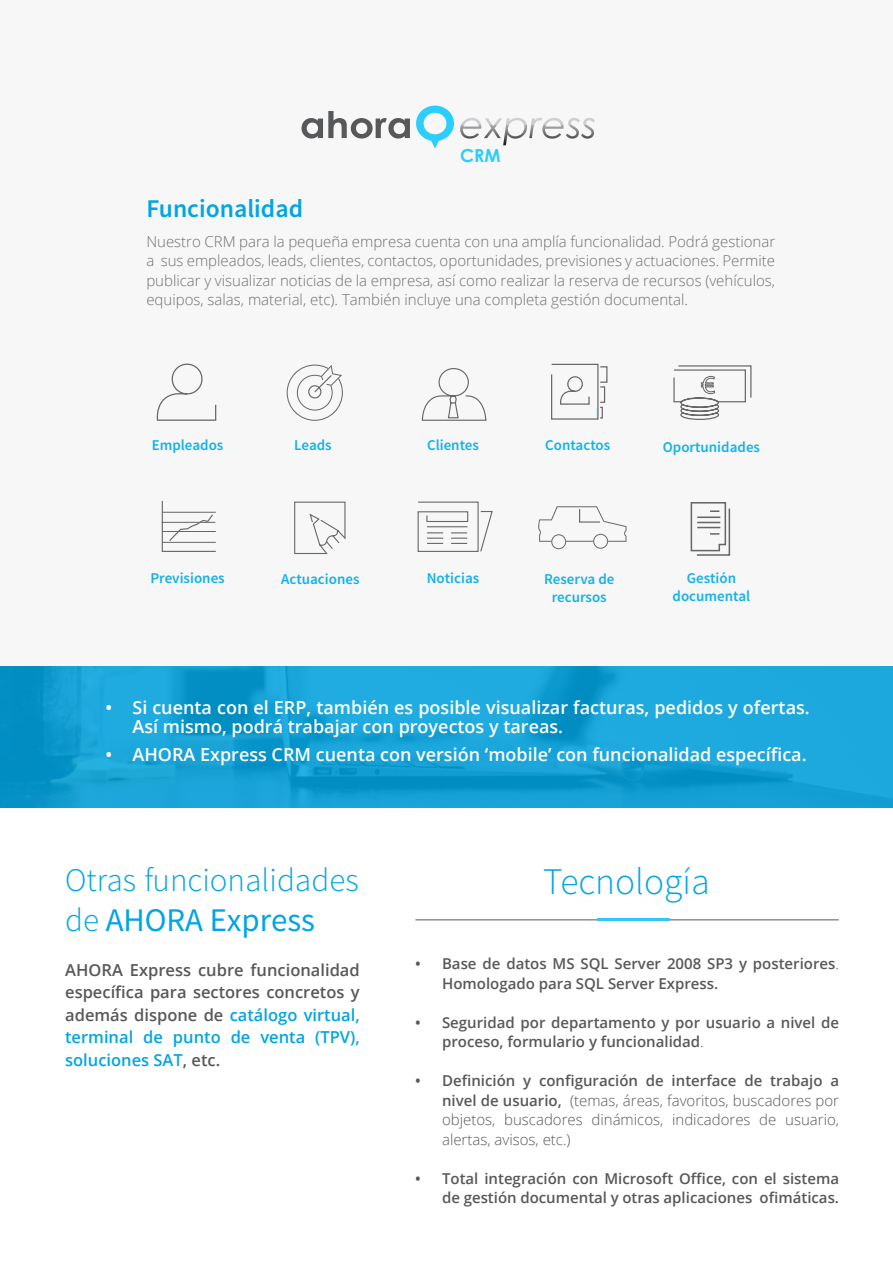
<style>
.page{position:relative;width:893px;height:1263px;background:#fff}
.page>*{position:absolute;margin:0;border:0;box-sizing:border-box;transform-origin:0 0}
.t1{font:300 37.5px "Source Sans Pro";color:#00a5e3}
.t2{font:300 33px/39.6px "Source Sans Pro";color:#00a5e3}
.t3{font:600 25.5px "Source Sans Pro";color:#00a5e3}
.t4{font:600 18px/19.5px "Open Sans";color:#fff}
.t5{font:700 18px "Century Gothic";color:#2ccdff}
.t6{font:600 16.5px/22.5px "Open Sans";color:#57585a;text-align:justify}
.t7{font:300 15px/19.5px "Open Sans";color:#707073;text-align:justify}
.t8{font:600 15px/19.5px "Open Sans";color:#57585a}
.t9{font:300 15px/19.5px "Open Sans";color:#57585a;text-align:justify}
.t10{font:600 15px/18px "Source Sans Pro";color:#13b1e8;text-align:center}
.s1{font-weight:400}
.s2{color:#00a5e3}
.s3{font-weight:300}
.s4{font-weight:600}
</style>
<div class="page">
<div style="left:0;top:0;width:893px;height:666px;background:#f7f7f8"></div>
<img style="left:0;top:666px;width:893px;height:142px">
<svg style="left:416px;top:106px;width:38px;height:42px"></svg>
<svg style="left:301px;top:111px;width:109px;height:28px"></svg>
<svg style="left:460px;top:118px;width:135px;height:27px"></svg>
<svg style="left:417px;top:501px;width:76px;height:51px"></svg>
<svg style="left:538px;top:506px;width:88px;height:43px"></svg>
<svg style="left:287px;top:365px;width:56px;height:56px"></svg>
<svg style="left:156px;top:363px;width:61px;height:58px"></svg>
<svg style="left:421px;top:368px;width:66px;height:53px"></svg>
<svg style="left:551px;top:363px;width:57px;height:57px"></svg>
<svg style="left:673px;top:365px;width:79px;height:55px"></svg>
<svg style="left:161px;top:501px;width:55px;height:51px"></svg>
<hr style="left:162px;top:542px;width:54px;height:1px;background:#666">
<hr style="left:162px;top:531px;width:54px;height:1px;background:#666">
<hr style="left:162px;top:522px;width:53px;height:1px;background:#666">
<hr style="left:162px;top:512px;width:54px;height:1px;background:#666">
<svg style="left:294px;top:501px;width:52px;height:53px"></svg>
<svg style="left:690px;top:502px;width:41px;height:54px"></svg>
<hr style="left:415px;top:919px;width:424px;height:1px;background:#57585a">
<svg style="left:597px;top:919px;width:73px;height:2px"></svg>
<p class="t3" style="left:146px;top:193px;width:158px">Funcionalidad</p>
<p class="t5" style="left:460px;top:142px;width:42px">CRM</p>
<p class="t7" style="left:146px;top:231px;width:630px">Nuestro CRM para la pequeña empresa cuenta con una amplía funcionalidad. Podrá gestionar a sus empleados, leads, clientes, contactos, oportunidades, previsiones y actuaciones. Permite publicar y visualizar noticias de la empresa, así como realizar la reserva de recursos (vehículos, equipos, salas, material, etc). También incluye una completa gestión documental.</p>
<p class="t10" style="left:152px;top:436px;width:73px">Empleados</p>
<p class="t10" style="left:294px;top:436px;width:39px">Leads</p>
<p class="t10" style="left:427px;top:436px;width:53px">Clientes</p>
<p class="t10" style="left:545px;top:436px;width:67px">Contactos</p>
<p class="t10" style="left:663px;top:439px;width:99px">Oportunidades</p>
<p class="t10" style="left:150px;top:570px;width:76px">Previsiones</p>
<p class="t10" style="left:281px;top:570px;width:80px">Actuaciones</p>
<p class="t10" style="left:427px;top:570px;width:54px">Noticias</p>
<p class="t10" style="left:544px;top:570px;width:72px">Reserva de recursos</p>
<p class="t10" style="left:673px;top:569px;width:79px">Gestión documental</p>
<p class="t4" style="left:132px;top:697px;width:679px;text-indent:-27px">• Si cuenta con el ERP, también es posible visualizar facturas, pedidos y ofertas.<br>Así mismo, podrá trabajar con proyectos y tareas.</p>
<p class="t4" style="left:105px;top:745px;width:703px">• AHORA Express CRM cuenta con versión ‘mobile’ con funcionalidad específica.</p>
<p class="t2" style="left:65px;top:861px;width:295px">Otras funcionalidades de <span class="s1">AHORA Express</span></p>
<p class="t6" style="left:65px;top:958px;width:296px">AHORA Express cubre funcionalidad específica para sectores concretos y además dispone de <span class="s2">catálogo virtual, terminal de punto de venta (TPV), soluciones SAT</span>, etc.</p>
<p class="t1" style="left:543px;top:859px;width:168px">Tecnología</p>
<p class="t8" style="left:442px;top:954px;width:398px;text-indent:-27px">• Base de datos MS SQL Server 2008 SP3 y posteriores<span class="s3">.<br></span>Homologado para SQL Server Express.</p>
<p class="t8" style="left:442px;top:1012px;width:399px;text-indent:-27px">• Seguridad por departamento y por usuario a nivel de proceso, formulario y funcionalidad<span class="s3">.</span></p>
<p class="t9" style="left:442px;top:1071px;width:399px;text-indent:-27px"><span class="s4">• Definición y configuración de interface de trabajo a nivel de usuario,</span> (temas, áreas, favoritos, buscadores por objetos, buscadores dinámicos, indicadores de usuario, alertas, avisos, etc.)</p>
<p class="t8" style="left:415px;top:1168px;width:425px;text-align:right">• Total integración con Microsoft Office, con el sistema de gestión documental y otras aplicaciones ofimáticas.</p>
</div>
